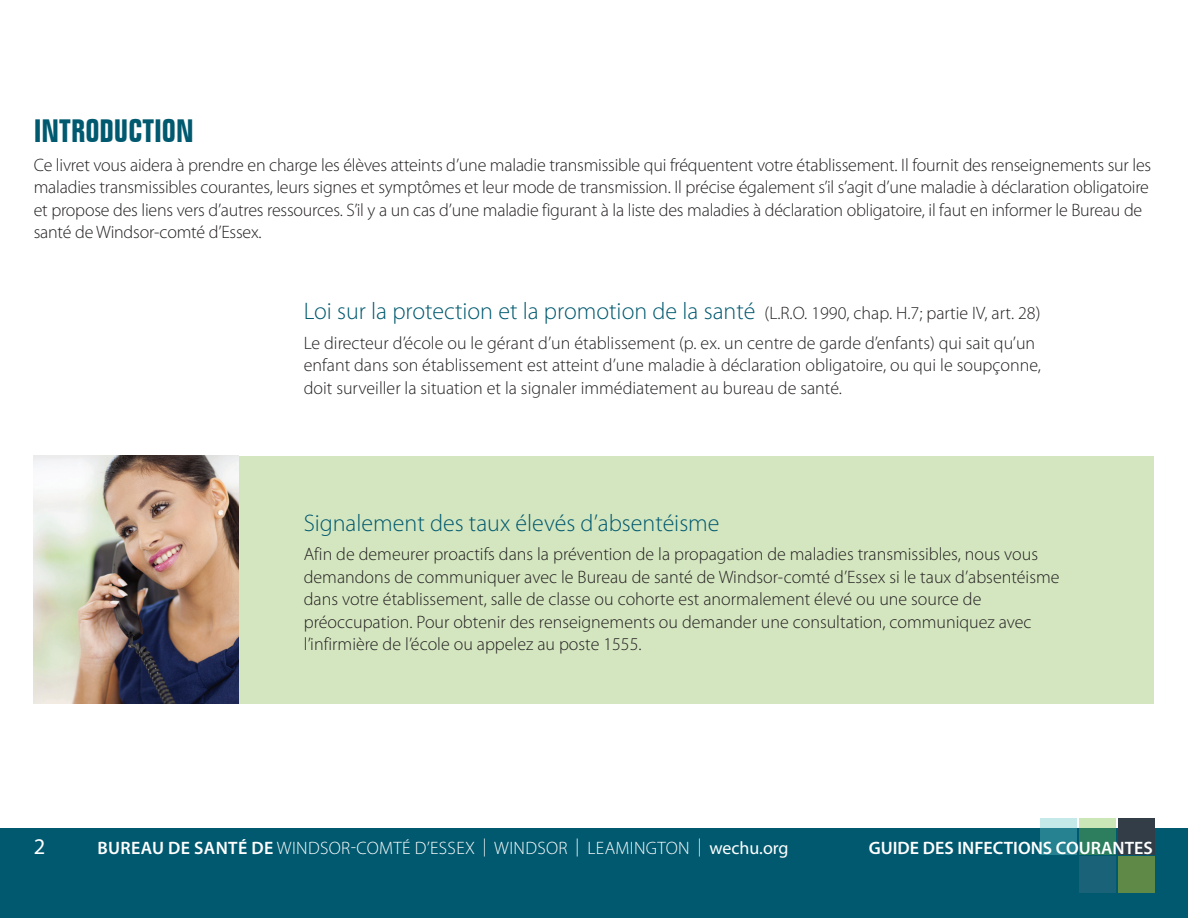
<style>
.page{position:relative;width:1188px;height:918px;background:#fff}
.page>*{position:absolute;margin:0;border:0;box-sizing:border-box;transform-origin:0 0}
.t1{font:700 condensed 31.5px "Folio BT";color:#00596f}
.t2{font:300 24px "Myriad Pro";color:#00596f}
.t3{font:22.5px "Myriad Pro";color:#fff}
.t4{font:300 18px/22.5px "Myriad Pro";color:#231f20}
.t5{font:300 18px "Myriad Pro";letter-spacing:.02em;color:#fff}
.t6{font:600 18px "Myriad Pro";color:#fff}
.s1{font-size:18px;color:#231f20}
.s2{font-weight:600}
.s3{font-weight:400}
</style>
<div class="page">
<div style="left:0;top:828px;width:1188px;height:90px;background:#00596f"></div>
<svg style="left:1040px;top:818px;width:36px;height:36px"></svg>
<div style="left:1118px;top:818px;width:36px;height:36px;background:#323d47"></div>
<div style="left:1118px;top:857px;width:36px;height:36px;background:#5e8946"></div>
<svg style="left:1079px;top:818px;width:36px;height:36px"></svg>
<div style="left:1079px;top:857px;width:36px;height:36px;background:#196278"></div>
<div style="left:34px;top:456px;width:1120px;height:247px;background:#d4e6c0"></div>
<img style="left:34px;top:456px;width:205px;height:247px">
<h1 class="t1" style="left:34px;top:111px;width:162px">INTRODUCTION</h1>
<p class="t4" style="left:34px;top:153px;width:1119px">Ce livret vous aidera à prendre en charge les élèves atteints d’une maladie transmissible qui fréquentent votre établissement. Il fournit des renseignements sur les maladies transmissibles courantes, leurs signes et symptômes et leur mode de transmission. Il précise également s’il s’agit d’une maladie à déclaration obligatoire et propose des liens vers d’autres ressources. S’il y a un cas d’une maladie figurant à la liste des maladies à déclaration obligatoire, il faut en informer le Bureau de santé de Windsor-comté d’Essex.</p>
<h2 class="t2" style="left:304px;top:297px;width:738px">Loi sur la protection et la promotion de la santé <span class="s1">(L.R.O. 1990, chap. H.7; partie IV, art. 28)</span></h2>
<p class="t4" style="left:304px;top:331px;width:739px">Le directeur d’école ou le gérant d’un établissement (p. ex. un centre de garde d’enfants) qui sait qu’un enfant dans son établissement est atteint d’une maladie à déclaration obligatoire, ou qui le soupçonne, doit surveiller la situation et la signaler immédiatement au bureau de santé.</p>
<h2 class="t2" style="left:304px;top:508px;width:417px">Signalement des taux élevés d’absentéisme</h2>
<p class="t4" style="left:304px;top:543px;width:757px">Afin de demeurer proactifs dans la prévention de la propagation de maladies transmissibles, nous vous demandons de communiquer avec le Bureau de santé de Windsor-comté d’Essex si le taux d’absentéisme dans votre établissement, salle de classe ou cohorte est anormalement élevé ou une source de préoccupation. Pour obtenir des renseignements ou demander une consultation, communiquez avec l’infirmière de l’école ou appelez au poste 1555.</p>
<p class="t3" style="left:34px;top:832px;width:13px">2</p>
<p class="t5" style="left:98px;top:837px;width:693px"><span class="s2">BUREAU DE SANTÉ DE</span> WINDSOR-COMTÉ D’ESSEX | WINDSOR | LEAMINGTON | <span class="s3">wechu.org</span></p>
<p class="t6" style="left:869px;top:836px;width:285px">GUIDE DES INFECTIONS COURANTES</p>
</div>
